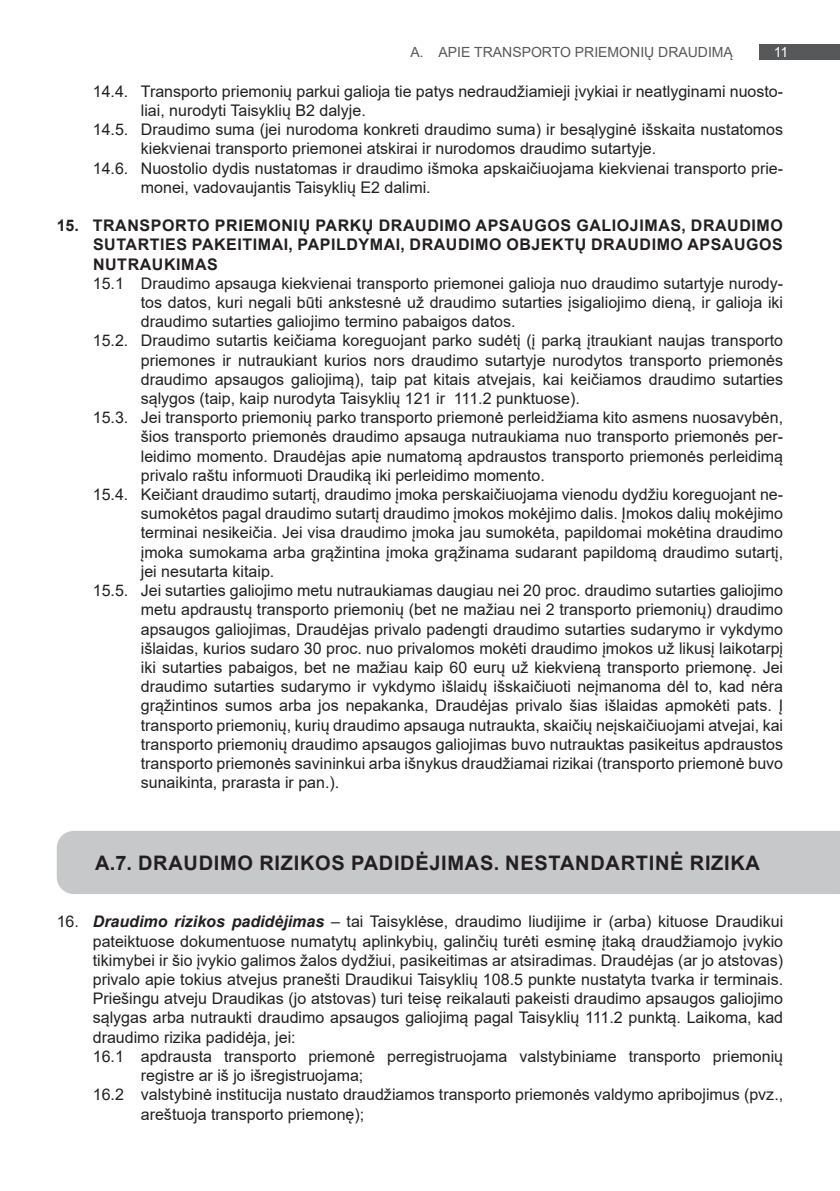
<style>
.page{position:relative;width:840px;height:1191px;background:#fff}
.page>*{position:absolute;margin:0;border:0;box-sizing:border-box;transform-origin:0 0}
.t1{font:700 20px "Arial";letter-spacing:.035em;color:#231f20}
.t2{font:16px "Arial";color:#231f20}
.t3{font:700 16px/19.2px "Arial";letter-spacing:.035em;color:#231f20;text-align:justify}
.t4{font:14px "Arial";color:#57585a}
.t5{font:14px "Arial";color:#fff}
.s1{font-weight:700;font-style:italic}
</style>
<div class="page">
<div style="left:759px;top:44px;width:80px;height:16px;background:#57585a"></div>
<div style="left:57px;top:831px;width:782px;height:63px;background:#c7c8ca"></div>
<p class="t4" style="left:410px;top:42px;width:324px">A. APIE TRANSPORTO PRIEMONIŲ DRAUDIMĄ</p>
<p class="t5" style="left:773px;top:43px;width:16px">11</p>
<p class="t2" style="left:93px;top:80px;width:691px">14.4. Transporto priemonių parkui galioja tie patys nedraudžiamieji įvykiai ir neatlyginami nuosto-</p>
<p class="t2" style="left:141px;top:99px;width:226px">liai, nurodyti Taisyklių B2 dalyje.</p>
<p class="t2" style="left:93px;top:118px;width:691px">14.5. Draudimo suma (jei nurodoma konkreti draudimo suma) ir besąlyginė išskaita nustatomos</p>
<p class="t2" style="left:141px;top:138px;width:516px">kiekvienai transporto priemonei atskirai ir nurodomos draudimo sutartyje.</p>
<p class="t2" style="left:93px;top:157px;width:691px">14.6. Nuostolio dydis nustatomas ir draudimo išmoka apskaičiuojama kiekvienai transporto prie-</p>
<p class="t2" style="left:141px;top:176px;width:291px">monei, vadovaujantis Taisyklių E2 dalimi.</p>
<p class="t3" style="left:93px;top:216px;width:691px;text-indent:-36px">15. TRANSPORTO PRIEMONIŲ PARKŲ DRAUDIMO APSAUGOS GALIOJIMAS, DRAUDIMO SUTARTIES PAKEITIMAI, PAPILDYMAI, DRAUDIMO OBJEKTŲ DRAUDIMO APSAUGOS NUTRAUKIMAS</p>
<p class="t2" style="left:93px;top:272px;width:691px">15.1 Draudimo apsauga kiekvienai transporto priemonei galioja nuo draudimo sutartyje nurody-</p>
<p class="t2" style="left:141px;top:291px;width:643px">tos datos, kuri negali būti ankstesnė už draudimo sutarties įsigaliojimo dieną, ir galioja iki</p>
<p class="t2" style="left:141px;top:310px;width:376px">draudimo sutarties galiojimo termino pabaigos datos.</p>
<p class="t2" style="left:93px;top:330px;width:691px">15.2. Draudimo sutartis keičiama koreguojant parko sudėtį (į parką įtraukiant naujas transporto</p>
<p class="t2" style="left:141px;top:349px;width:643px">priemones ir nutraukiant kurios nors draudimo sutartyje nurodytos transporto priemonės</p>
<p class="t2" style="left:141px;top:368px;width:643px">draudimo apsaugos galiojimą), taip pat kitais atvejais, kai keičiamos draudimo sutarties</p>
<p class="t2" style="left:141px;top:387px;width:440px">sąlygos (taip, kaip nurodyta Taisyklių 121 ir 111.2 punktuose).</p>
<p class="t2" style="left:93px;top:406px;width:691px">15.3. Jei transporto priemonių parko transporto priemonė perleidžiama kito asmens nuosavybėn,</p>
<p class="t2" style="left:141px;top:426px;width:643px">šios transporto priemonės draudimo apsauga nutraukiama nuo transporto priemonės per-</p>
<p class="t2" style="left:141px;top:445px;width:643px">leidimo momento. Draudėjas apie numatomą apdraustos transporto priemonės perleidimą</p>
<p class="t2" style="left:141px;top:464px;width:405px">privalo raštu informuoti Draudiką iki perleidimo momento.</p>
<p class="t2" style="left:93px;top:483px;width:691px">15.4. Keičiant draudimo sutartį, draudimo įmoka perskaičiuojama vienodu dydžiu koreguojant ne-</p>
<p class="t2" style="left:141px;top:502px;width:643px">sumokėtos pagal draudimo sutartį draudimo įmokos mokėjimo dalis. Įmokos dalių mokėjimo</p>
<p class="t2" style="left:141px;top:522px;width:643px">terminai nesikeičia. Jei visa draudimo įmoka jau sumokėta, papildomai mokėtina draudimo</p>
<p class="t2" style="left:141px;top:541px;width:643px">įmoka sumokama arba grąžintina įmoka grąžinama sudarant papildomą draudimo sutartį,</p>
<p class="t2" style="left:141px;top:560px;width:135px">jei nesutarta kitaip.</p>
<p class="t2" style="left:93px;top:579px;width:691px">15.5. Jei sutarties galiojimo metu nutraukiamas daugiau nei 20 proc. draudimo sutarties galiojimo</p>
<p class="t2" style="left:141px;top:598px;width:643px">metu apdraustų transporto priemonių (bet ne mažiau nei 2 transporto priemonių) draudimo</p>
<p class="t2" style="left:141px;top:618px;width:643px">apsaugos galiojimas, Draudėjas privalo padengti draudimo sutarties sudarymo ir vykdymo</p>
<p class="t2" style="left:141px;top:637px;width:643px">išlaidas, kurios sudaro 30 proc. nuo privalomos mokėti draudimo įmokos už likusį laikotarpį</p>
<p class="t2" style="left:141px;top:656px;width:643px">iki sutarties pabaigos, bet ne mažiau kaip 60 eurų už kiekvieną transporto priemonę. Jei</p>
<p class="t2" style="left:141px;top:675px;width:643px">draudimo sutarties sudarymo ir vykdymo išlaidų išskaičiuoti neįmanoma dėl to, kad nėra</p>
<p class="t2" style="left:141px;top:694px;width:643px">grąžintinos sumos arba jos nepakanka, Draudėjas privalo šias išlaidas apmokėti pats. Į</p>
<p class="t2" style="left:141px;top:714px;width:643px">transporto priemonių, kurių draudimo apsauga nutraukta, skaičių neįskaičiuojami atvejai, kai</p>
<p class="t2" style="left:141px;top:733px;width:643px">transporto priemonių draudimo apsaugos galiojimas buvo nutrauktas pasikeitus apdraustos</p>
<p class="t2" style="left:141px;top:752px;width:643px">transporto priemonės savininkui arba išnykus draudžiamai rizikai (transporto priemonė buvo</p>
<p class="t2" style="left:141px;top:771px;width:200px">sunaikinta, prarasta ir pan.).</p>
<p class="t1" style="left:95px;top:848px;width:666px">A.7. DRAUDIMO RIZIKOS PADIDĖJIMAS. NESTANDARTINĖ RIZIKA</p>
<p class="t2" style="left:57px;top:910px;width:727px">16. <span class="s1">Draudimo rizikos padidėjimas</span> – tai Taisyklėse, draudimo liudijime ir (arba) kituose Draudikui</p>
<p class="t2" style="left:93px;top:930px;width:691px">pateiktuose dokumentuose numatytų aplinkybių, galinčių turėti esminę įtaką draudžiamojo įvykio</p>
<p class="t2" style="left:93px;top:949px;width:691px">tikimybei ir šio įvykio galimos žalos dydžiui, pasikeitimas ar atsiradimas. Draudėjas (ar jo atstovas)</p>
<p class="t2" style="left:93px;top:968px;width:691px">privalo apie tokius atvejus pranešti Draudikui Taisyklių 108.5 punkte nustatyta tvarka ir terminais.</p>
<p class="t2" style="left:93px;top:987px;width:691px">Priešingu atveju Draudikas (jo atstovas) turi teisę reikalauti pakeisti draudimo apsaugos galiojimo</p>
<p class="t2" style="left:93px;top:1006px;width:691px">sąlygas arba nutraukti draudimo apsaugos galiojimą pagal Taisyklių 111.2 punktą. Laikoma, kad</p>
<p class="t2" style="left:93px;top:1026px;width:204px">draudimo rizika padidėja, jei:</p>
<p class="t2" style="left:93px;top:1045px;width:691px">16.1 apdrausta transporto priemonė perregistruojama valstybiniame transporto priemonių</p>
<p class="t2" style="left:141px;top:1064px;width:224px">registre ar iš jo išregistruojama;</p>
<p class="t2" style="left:93px;top:1083px;width:691px">16.2 valstybinė institucija nustato draudžiamos transporto priemonės valdymo apribojimus (pvz.,</p>
<p class="t2" style="left:141px;top:1102px;width:225px">areštuoja transporto priemonę);</p>
</div>
